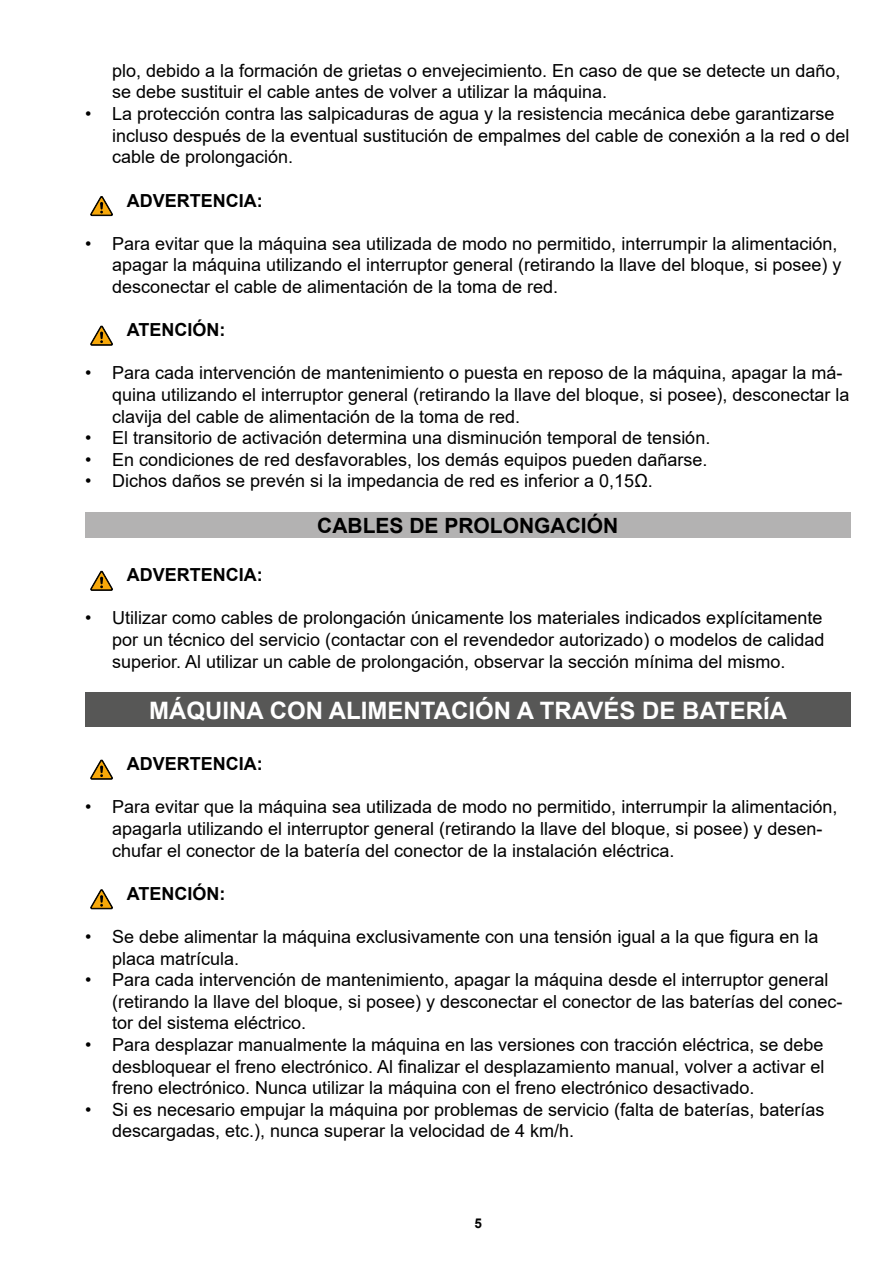
<style>
.page{position:relative;width:893px;height:1263px;background:#fff}
.page>*{position:absolute;margin:0;border:0;box-sizing:border-box;transform-origin:0 0}
.t1{font:700 24px "Arial";color:#fff}
.t2{font:700 21px "Arial";color:#000}
.t3{font:18px/21.6px "Arial";color:#000}
.t4{font:700 18px "Arial";color:#000}
.t5{font:700 13.5px "Arial";color:#000}
</style>
<div class="page">
<div style="left:85px;top:512px;width:765px;height:26px;background:#b3b2b2"></div>
<div style="left:85px;top:693px;width:765px;height:34px;background:#575756"></div>
<svg style="left:90px;top:196px;width:23px;height:20px"></svg>
<svg style="left:90px;top:325px;width:23px;height:21px"></svg>
<svg style="left:90px;top:570px;width:23px;height:21px"></svg>
<svg style="left:90px;top:759px;width:23px;height:21px"></svg>
<svg style="left:90px;top:889px;width:23px;height:21px"></svg>
<p class="t3" style="left:112px;top:60px;width:730px">plo, debido a la formación de grietas o envejecimiento. En caso de que se detecte un daño, se debe sustituir el cable antes de volver a utilizar la máquina.</p>
<p class="t3" style="left:112px;top:103px;width:739px;text-indent:-27px">• La protección contra las salpicaduras de agua y la resistencia mecánica debe garantizarse incluso después de la eventual sustitución de empalmes del cable de conexión a la red o del cable de prolongación.</p>
<p class="t4" style="left:127px;top:187px;width:137px">ADVERTENCIA:</p>
<p class="t3" style="left:112px;top:232px;width:731px;text-indent:-27px">• Para evitar que la máquina sea utilizada de modo no permitido, interrumpir la alimentación, apagar la máquina utilizando el interruptor general (retirando la llave del bloque, si posee) y desconectar el cable de alimentación de la toma de red.</p>
<p class="t4" style="left:127px;top:317px;width:100px">ATENCIÓN:</p>
<p class="t3" style="left:112px;top:362px;width:739px;text-indent:-27px">• Para cada intervención de mantenimiento o puesta en reposo de la máquina, apagar la má&shy;quina utilizando el interruptor general (retirando la llave del bloque, si posee), desconectar la clavija del cable de alimentación de la toma de red.</p>
<p class="t3" style="left:85px;top:427px;width:627px">• El transitorio de activación determina una disminución temporal de tensión.</p>
<p class="t3" style="left:85px;top:448px;width:624px">• En condiciones de red desfavorables, los demás equipos pueden dañarse.</p>
<p class="t3" style="left:85px;top:470px;width:569px">• Dichos daños se prevén si la impedancia de red es inferior a 0,15Ω.</p>
<p class="t2" style="left:317px;top:511px;width:303px">CABLES DE PROLONGACIÓN</p>
<p class="t4" style="left:127px;top:562px;width:137px">ADVERTENCIA:</p>
<p class="t3" style="left:112px;top:607px;width:714px;text-align:justify;text-indent:-27px">• Utilizar como cables de prolongación únicamente los materiales indicados explícitamente por un técnico del servicio (contactar con el revendedor autorizado) o modelos de calidad superior. Al utilizar un cable de prolongación, observar la sección mínima del mismo.</p>
<h1 class="t1" style="left:149px;top:693px;width:639px">MÁQUINA CON ALIMENTACIÓN A TRAVÉS DE BATERÍA</h1>
<p class="t4" style="left:127px;top:751px;width:137px">ADVERTENCIA:</p>
<p class="t3" style="left:112px;top:796px;width:727px;text-indent:-27px">• Para evitar que la máquina sea utilizada de modo no permitido, interrumpir la alimentación, apagarla utilizando el interruptor general (retirando la llave del bloque, si posee) y desen&shy;chufar el conector de la batería del conector de la instalación eléctrica.</p>
<p class="t4" style="left:127px;top:881px;width:100px">ATENCIÓN:</p>
<p class="t3" style="left:112px;top:926px;width:708px;text-indent:-27px">• Se debe alimentar la máquina exclusivamente con una tensión igual a la que figura en la placa matrícula.</p>
<p class="t3" style="left:112px;top:969px;width:732px;text-indent:-27px">• Para cada intervención de mantenimiento, apagar la máquina desde el interruptor general (retirando la llave del bloque, si posee) y desconectar el conector de las baterías del conec&shy;tor del sistema eléctrico.</p>
<p class="t3" style="left:112px;top:1034px;width:714px;text-align:justify;text-indent:-27px">• Para desplazar manualmente la máquina en las versiones con tracción eléctrica, se debe desbloquear el freno electrónico. Al finalizar el desplazamiento manual, volver a activar el freno electrónico. Nunca utilizar la máquina con el freno electrónico desactivado.</p>
<p class="t3" style="left:112px;top:1098px;width:714px;text-indent:-27px">• Si es necesario empujar la máquina por problemas de servicio (falta de baterías, baterías descargadas, etc.), nunca superar la velocidad de 4 km/h.</p>
<p class="t5" style="left:474px;top:1214px;width:9px">5</p>
</div>
